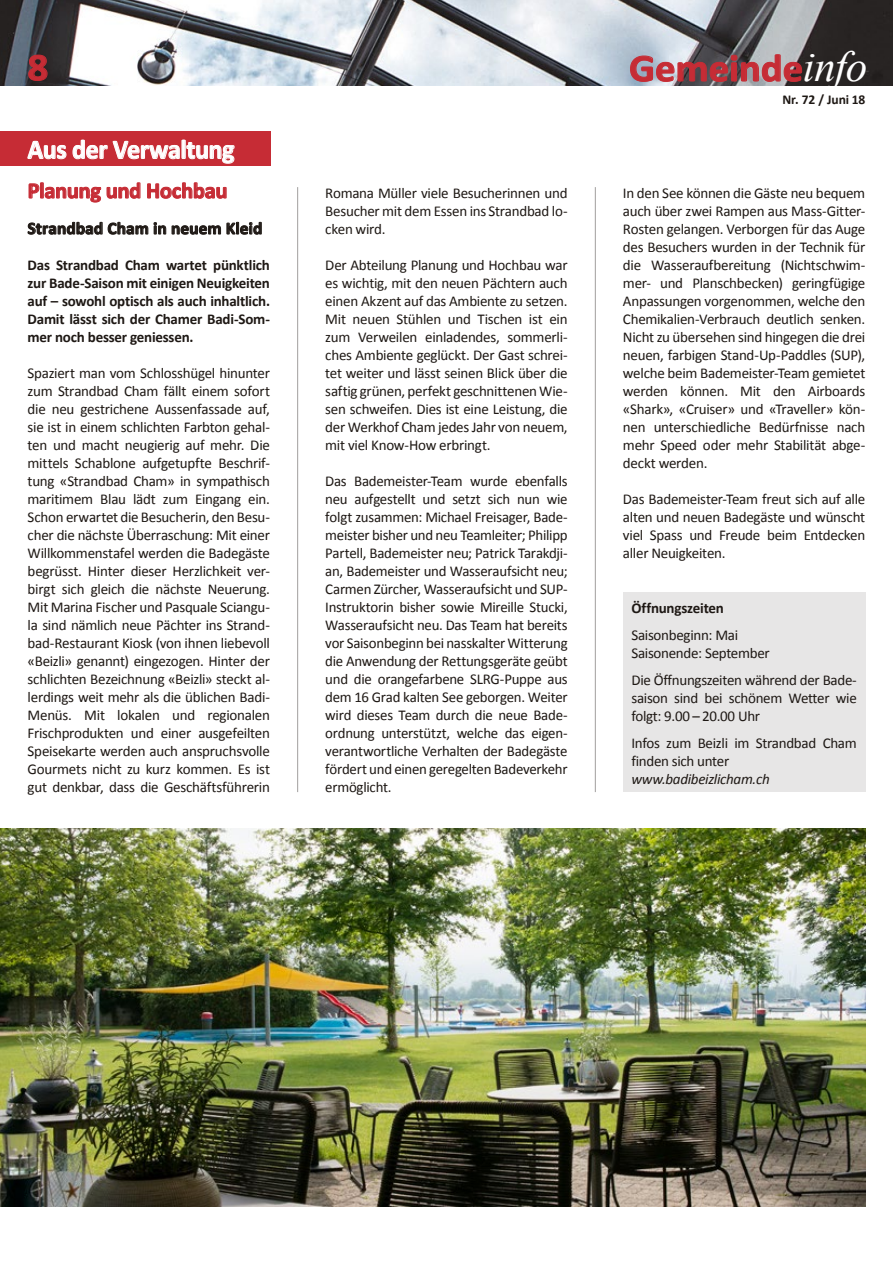
<style>
.page{position:relative;width:893px;height:1263px;background:#fff}
.page>*{position:absolute;margin:0;border:0;box-sizing:border-box;transform-origin:0 0}
.t1{font:700 38.85px "Calibri";color:#c62c35;scale:1.05 1}
.t2{font:700 27px "Calibri";letter-spacing:-.015em;color:#fff;scale:.96 1}
.t3{font:700 22.5px "Calibri";letter-spacing:-.015em;color:#c62c35}
.t4{font:700 17.25px "Calibri";letter-spacing:.01em;color:#1e1814}
.t5{font:15px/18px "Calibri";letter-spacing:-.02em;color:#1e1814;text-align:justify}
.t6{font:700 15px/18px "Calibri";letter-spacing:-.015em;color:#1e1814;text-align:justify}
.t7{font:italic 15px "Calibri";letter-spacing:-.02em;color:#1e1814}
.t8{font:700 13.5px "Calibri";letter-spacing:-.005em;color:#1e1814}
.s1{font-family:"Times New Roman";font-weight:400;font-style:italic;font-size:43.2px;color:#fff}
</style>
<div class="page">
<img style="left:0;top:0;width:893px;height:85px">
<img style="left:630px;top:54px;width:172px;height:28px">
<svg style="left:28px;top:54px;width:20px;height:27px"></svg>
<div style="left:0;top:132px;width:270px;height:34px;background:#c62c35"></div>
<svg style="left:27px;top:140px;width:40px;height:19px"></svg>
<svg style="left:73px;top:139px;width:162px;height:25px"></svg>
<hr style="left:297px;top:187px;width:1px;height:605px;background:#a19f9e">
<hr style="left:595px;top:187px;width:1px;height:605px;background:#a19f9e">
<svg style="left:29px;top:182px;width:72px;height:20px"></svg>
<svg style="left:107px;top:182px;width:33px;height:17px"></svg>
<svg style="left:147px;top:182px;width:80px;height:17px"></svg>
<svg style="left:28px;top:222px;width:74px;height:13px"></svg>
<svg style="left:108px;top:222px;width:40px;height:13px"></svg>
<svg style="left:154px;top:222px;width:12px;height:12px"></svg>
<svg style="left:172px;top:225px;width:49px;height:10px"></svg>
<svg style="left:227px;top:222px;width:35px;height:12px"></svg>
<div style="left:623px;top:593px;width:242px;height:199px;background:#e7e6e6"></div>
<img style="left:0;top:828px;width:865px;height:378px">
<h1 class="t1" style="left:28px;top:42px;width:21px">8</h1>
<h1 class="t1" style="left:629px;top:43px;width:228px">Gemeinde<span class="s1">info</span></h1>
<h2 class="t2" style="left:28px;top:132px;width:217px">Aus der Verwaltung</h2>
<h3 class="t3" style="left:28px;top:176px;width:201px">Planung und Hochbau</h3>
<p class="t4" style="left:28px;top:217px;width:236px">Strandbad Cham in neuem Kleid</p>
<p class="t6" style="left:28px;top:256px;width:244px">Das Strandbad Cham wartet pünktlich zur Bade-Saison mit einigen Neuigkeiten auf – sowohl optisch als auch inhaltlich.<br>Damit lässt sich der Chamer Badi-Som&shy;mer noch besser geniessen.</p>
<p class="t5" style="left:28px;top:364px;width:244px">Spaziert man vom Schlosshügel hinunter zum Strandbad Cham fällt einem sofort die neu gestrichene Aussenfassade auf, sie ist in einem schlichten Farbton gehal&shy;ten und macht neugierig auf mehr. Die mittels Schablone aufgetupfte Beschrif&shy;tung «Strandbad Cham» in sympathisch maritimem Blau lädt zum Eingang ein.<br>Schon erwartet die Besucherin, den Besu&shy;cher die nächste Überraschung: Mit einer Willkommenstafel werden die Badegäste begrüsst. Hinter dieser Herzlichkeit ver&shy;birgt sich gleich die nächste Neuerung.<br>Mit Marina Fischer und Pasquale Sciangu&shy;la sind nämlich neue Pächter ins Strand&shy;bad-Restaurant Kiosk (von ihnen liebevoll «Beizli» genannt) eingezogen. Hinter der schlichten Bezeichnung «Beizli» steckt al&shy;lerdings weit mehr als die üblichen Badi-Menüs. Mit lokalen und regionalen Frischprodukten und einer ausgefeilten Speisekarte werden auch anspruchsvolle Gourmets nicht zu kurz kommen. Es ist gut denkbar, dass die Geschäftsführerin</p>
<p class="t5" style="left:325px;top:184px;width:244px">Romana Müller viele Besucherinnen und Besucher mit dem Essen ins Strandbad lo&shy;cken wird.</p>
<p class="t5" style="left:325px;top:256px;width:244px">Der Abteilung Planung und Hochbau war es wichtig, mit den neuen Pächtern auch einen Akzent auf das Ambiente zu setzen.<br>Mit neuen Stühlen und Tischen ist ein zum Verweilen einladendes, sommerli&shy;ches Ambiente geglückt. Der Gast schrei&shy;tet weiter und lässt seinen Blick über die saftig grünen, perfekt geschnittenen Wie&shy;sen schweifen. Dies ist eine Leistung, die der Werkhof Cham jedes Jahr von neuem, mit viel Know-How erbringt.</p>
<p class="t5" style="left:325px;top:472px;width:244px">Das Bademeister-Team wurde ebenfalls neu aufgestellt und setzt sich nun wie folgt zusammen: Michael Freisager, Bade&shy;meister bisher und neu Teamleiter; Philipp Partell, Bademeister neu; Patrick Tarakdji&shy;an, Bademeister und Wasseraufsicht neu; Carmen Zürcher, Wasseraufsicht und SUP-Instruktorin bisher sowie Mireille Stucki, Wasseraufsicht neu. Das Team hat bereits vor Saisonbeginn bei nasskalter Witterung die Anwendung der Rettungsgeräte geübt und die orangefarbene SLRG-Puppe aus dem 16 Grad kalten See geborgen. Weiter wird dieses Team durch die neue Bade&shy;ordnung unterstützt, welche das eigen&shy;verantwortliche Verhalten der Badegäste fördert und einen geregelten Badeverkehr ermöglicht.</p>
<p class="t8" style="left:782px;top:91px;width:84px">Nr. 72 / Juni 18</p>
<p class="t5" style="left:623px;top:184px;width:244px">In den See können die Gäste neu bequem auch über zwei Rampen aus Mass-Gitter-Rosten gelangen. Verborgen für das Auge des Besuchers wurden in der Technik für die Wasseraufbereitung (Nichtschwim&shy;mer- und Planschbecken) geringfügige Anpassungen vorgenommen, welche den Chemikalien-Verbrauch deutlich senken.<br>Nicht zu übersehen sind hingegen die drei neuen, farbigen Stand-Up-Paddles (SUP), welche beim Bademeister-Team gemietet werden können. Mit den Airboards «Shark», «Cruiser» und «Traveller» kön&shy;nen unterschiedliche Bedürfnisse nach mehr Speed oder mehr Stabilität abge&shy;deckt werden.</p>
<p class="t5" style="left:623px;top:490px;width:244px">Das Bademeister-Team freut sich auf alle alten und neuen Badegäste und wünscht viel Spass und Freude beim Entdecken aller Neuigkeiten.</p>
<p class="t6" style="left:631px;top:599px;width:94px">Öffnungszeiten</p>
<p class="t5" style="left:631px;top:626px;width:140px">Saisonbeginn: Mai<br>Saisonende: September</p>
<p class="t5" style="left:631px;top:671px;width:227px">Die Öffnungszeiten während der Bade&shy;saison sind bei schönem Wetter wie folgt: 9.00 – 20.00 Uhr</p>
<p class="t5" style="left:631px;top:734px;width:227px">Infos zum Beizli im Strandbad Cham finden sich unter</p>
<p class="t7" style="left:631px;top:768px;width:140px">www.badibeizlicham.ch</p>
</div>
